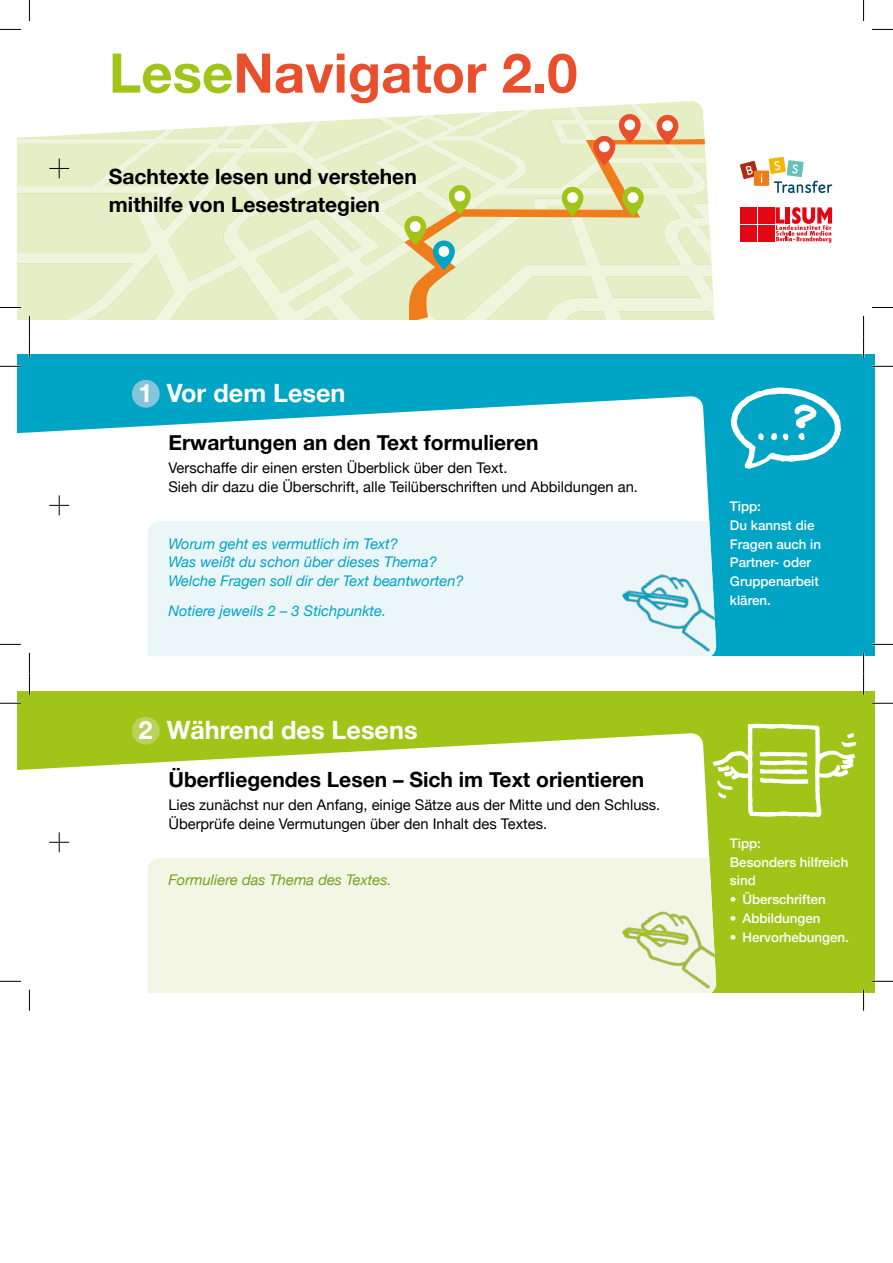
<style>
.page{position:relative;width:893px;height:1263px;background:#fff}
.page>*{position:absolute;margin:0;border:0;box-sizing:border-box;transform-origin:0 0}
.t1{font:700 54.6px "Helvetica Neue";color:#e94f2d}
.t2{font:700 25.2px "Helvetica Neue";color:#fff}
.t3{font:700 21px/28.5px "Helvetica Neue";color:#000}
.t4{font:14.7px/18.9px "Helvetica Neue";color:#000}
.t5{font:italic 14.7px/18.9px "Helvetica Neue";color:#00a4c4}
.t6{font:italic 14.7px "Helvetica Neue";color:#74a120}
.t7{font:500 13.35px/18.9px "Helvetica Neue";color:#fff}
.s1{color:#a0c518}
</style>
<div class="page">
<img style="left:18px;top:101px;width:696px;height:218px">
<svg style="left:404px;top:139px;width:301px;height:180px;background:#e9e8c1"></svg>
<svg style="left:433px;top:240px;width:22px;height:30px"></svg>
<svg style="left:404px;top:216px;width:22px;height:29px"></svg>
<svg style="left:449px;top:185px;width:22px;height:30px"></svg>
<svg style="left:562px;top:187px;width:21px;height:29px"></svg>
<svg style="left:622px;top:187px;width:22px;height:29px"></svg>
<svg style="left:593px;top:114px;width:48px;height:51px;background:#eaba94"></svg>
<svg style="left:657px;top:115px;width:21px;height:29px"></svg>
<svg style="left:49px;top:159px;width:20px;height:19px"></svg>
<div style="left:754px;top:171px;width:15px;height:15px;background:#ef7d1b"></div>
<svg style="left:740px;top:161px;width:22px;height:22px"></svg>
<svg style="left:769px;top:157px;width:63px;height:36px"></svg>
<div style="left:758px;top:207px;width:16px;height:17px;background:#e30613"></div>
<div style="left:740px;top:225px;width:17px;height:16px;background:#e30613"></div>
<div style="left:740px;top:207px;width:17px;height:17px;background:#e30613"></div>
<div style="left:758px;top:225px;width:16px;height:16px;background:#e30613"></div>
<svg style="left:776px;top:207px;width:56px;height:36px"></svg>
<svg style="left:0;top:29px;width:21px;height:1px"></svg>
<svg style="left:872px;top:29px;width:21px;height:1px"></svg>
<svg style="left:0;top:307px;width:21px;height:1px"></svg>
<svg style="left:872px;top:307px;width:21px;height:1px"></svg>
<svg style="left:29px;top:0;width:1px;height:21px"></svg>
<svg style="left:863px;top:0;width:1px;height:21px"></svg>
<div style="left:18px;top:354px;width:857px;height:302px;background:#00a4c4"></div>
<svg style="left:18px;top:396px;width:692px;height:260px;background:#dff3f7"></svg>
<div style="left:148px;top:521px;width:564px;height:135px;background:#ebf6f9"></div>
<img style="left:621px;top:558px;width:95px;height:98px">
<img style="left:731px;top:387px;width:110px;height:82px">
<div style="left:132px;top:380px;width:28px;height:28px;background:#84c5da;border-radius:50%"></div>
<svg style="left:49px;top:495px;width:20px;height:20px"></svg>
<hr style="left:0;top:365px;width:21px;height:2px;background:#fff">
<hr style="left:872px;top:365px;width:21px;height:2px;background:#fff">
<hr style="left:0;top:643px;width:21px;height:2px;background:#fff">
<hr style="left:872px;top:643px;width:21px;height:2px;background:#fff">
<svg style="left:0;top:366px;width:21px;height:1px"></svg>
<svg style="left:872px;top:366px;width:21px;height:1px"></svg>
<svg style="left:0;top:644px;width:21px;height:1px"></svg>
<svg style="left:872px;top:644px;width:21px;height:1px"></svg>
<svg style="left:29px;top:316px;width:1px;height:42px"></svg>
<svg style="left:863px;top:316px;width:1px;height:42px"></svg>
<div style="left:18px;top:691px;width:857px;height:301px;background:#a0c518"></div>
<svg style="left:18px;top:733px;width:692px;height:260px;background:#f3f7e2"></svg>
<div style="left:148px;top:858px;width:564px;height:135px;background:#f3f6e4"></div>
<img style="left:621px;top:895px;width:95px;height:98px">
<img style="left:713px;top:724px;width:142px;height:93px">
<svg style="left:49px;top:832px;width:20px;height:20px"></svg>
<div style="left:132px;top:717px;width:28px;height:27px;background:#bad25c;border-radius:50%"></div>
<hr style="left:0;top:702px;width:21px;height:2px;background:#fff">
<hr style="left:872px;top:702px;width:21px;height:2px;background:#fff">
<hr style="left:0;top:980px;width:21px;height:2px;background:#fff">
<hr style="left:872px;top:980px;width:21px;height:2px;background:#fff">
<svg style="left:0;top:703px;width:21px;height:1px"></svg>
<svg style="left:872px;top:703px;width:21px;height:1px"></svg>
<svg style="left:0;top:981px;width:21px;height:1px"></svg>
<svg style="left:872px;top:981px;width:21px;height:1px"></svg>
<svg style="left:29px;top:653px;width:1px;height:42px"></svg>
<svg style="left:29px;top:990px;width:1px;height:21px"></svg>
<svg style="left:863px;top:653px;width:1px;height:42px"></svg>
<svg style="left:863px;top:990px;width:1px;height:21px"></svg>
<h1 class="t1" style="left:109px;top:30px;width:470px"><span class="s1">Lese</span>Navigator 2.0</h1>
<h3 class="t3" style="left:109px;top:163px;width:309px">Sachtexte lesen und verstehen mithilfe von Lesestrategien</h3>
<h2 class="t2" style="left:139px;top:373px;width:208px">1 Vor dem Lesen</h2>
<h3 class="t3" style="left:168px;top:428px;width:372px">Erwartungen an den Text formulieren</h3>
<p class="t4" style="left:168px;top:459px;width:471px">Verschaffe dir einen ersten Überblick über den Text.<br>Sieh dir dazu die Überschrift, alle Teilüberschriften und Abbildungen an.</p>
<p class="t5" style="left:168px;top:535px;width:297px">Worum geht es vermutlich im Text?<br>Was weißt du schon über dieses Thema?<br>Welche Fragen soll dir der Text beantworten?</p>
<p class="t5" style="left:168px;top:602px;width:219px">Notiere jeweils 2 – 3 Stichpunkte.</p>
<h2 class="t2" style="left:139px;top:710px;width:280px">2 Während des Lesens</h2>
<h3 class="t3" style="left:168px;top:765px;width:477px">Überfliegendes Lesen – Sich im Text orientieren</h3>
<p class="t4" style="left:168px;top:796px;width:493px">Lies zunächst nur den Anfang, einige Sätze aus der Mitte und den Schluss.<br>Überprüfe deine Vermutungen über den Inhalt des Textes.</p>
<p class="t6" style="left:168px;top:869px;width:225px">Formuliere das Thema des Textes.</p>
<p class="t7" style="left:730px;top:495px;width:93px">Tipp:<br>Du kannst die<br>Fragen auch in<br>Partner- oder<br>Gruppenarbeit klären.</p>
<p class="t7" style="left:730px;top:832px;width:120px">Tipp:<br>Besonders hilfreich sind</p>
<p class="t7" style="left:730px;top:889px;width:97px">• Überschriften</p>
<p class="t7" style="left:730px;top:908px;width:92px">• Abbildungen</p>
<p class="t7" style="left:730px;top:927px;width:120px">• Hervorhebungen.</p>
</div>
